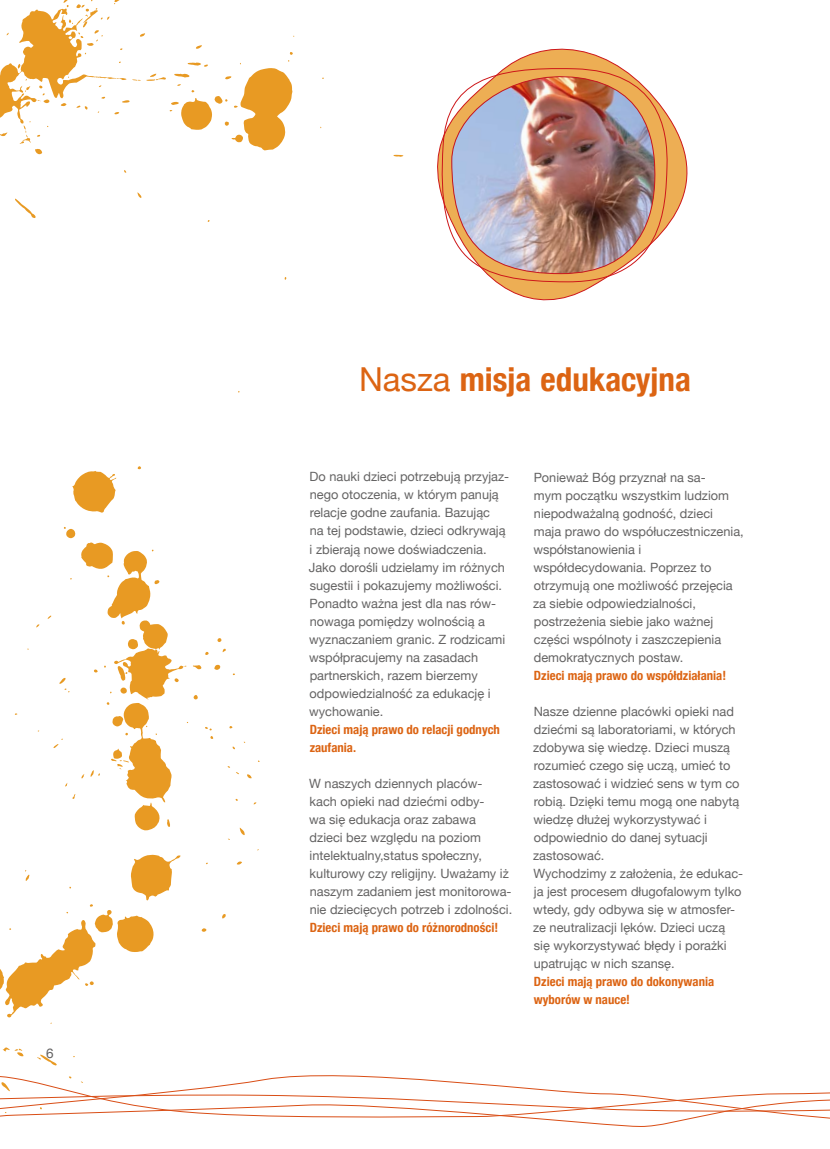
<style>
.page{position:relative;width:830px;height:1149px;background:#fff}
.page>*{position:absolute;margin:0;border:0;box-sizing:border-box;transform-origin:0 0}
.t1{font:700 condensed 33px "Helvetica Neue";color:#dc6413}
.t2{font:13.5px "Helvetica Neue";color:#646363}
.t3{font:12.75px/18px "Helvetica Neue";color:#646363}
.t4{font:700 condensed 12.75px/18px "Helvetica Neue";color:#dc6413}
.s1{font-weight:400;font-stretch:normal}
</style>
<div class="page">
<svg style="left:393px;top:155px;width:10px;height:2px"></svg>
<svg style="left:0;top:0;width:294px;height:222px"></svg>
<svg style="left:72px;top:471px;width:44px;height:41px"></svg>
<svg style="left:64px;top:527px;width:11px;height:11px"></svg>
<svg style="left:59px;top:678px;width:11px;height:14px"></svg>
<svg style="left:53px;top:738px;width:10px;height:10px"></svg>
<svg style="left:81px;top:542px;width:178px;height:297px"></svg>
<svg style="left:0;top:849px;width:829px;height:277px"></svg>
<svg style="left:496px;top:48px;width:192px;height:253px"></svg>
<svg style="left:437px;top:66px;width:231px;height:216px"></svg>
<img style="left:451px;top:68px;width:204px;height:206px">
<p class="t2" style="left:46px;top:1044px;width:9px">6</p>
<h1 class="t1" style="left:359px;top:359px;width:333px"><span class="s1">Nasza</span> misja edukacyjna</h1>
<p class="t3" style="left:308px;top:467px;width:202px">Do nauki dzieci potrzebują przyjaz&shy;nego otoczenia, w którym panują relacje godne zaufania. Bazując<br>na tej podstawie, dzieci odkrywają i zbierają nowe doświadczenia.<br>Jako dorośli udzielamy im różnych sugestii i pokazujemy możliwości.<br>Ponadto ważna jest dla nas rów&shy;nowaga pomiędzy wolnością a wyznaczaniem granic. Z rodzicami współpracujemy na zasadach partnerskich, razem bierzemy odpowiedzialność za edukację i wychowanie.</p>
<p class="t4" style="left:309px;top:719px;width:192px">Dzieci mają prawo do relacji godnych zaufania.</p>
<p class="t3" style="left:309px;top:773px;width:204px">W naszych dziennych placów&shy;kach opieki nad dziećmi odby-<br>wa się edukacja oraz zabawa<br>dzieci bez względu na poziom intelektualny,status społeczny, kulturowy czy religijny. Uważamy iż naszym zadaniem jest monitorowa&shy;nie dziecięcych potrzeb i zdolności.</p>
<p class="t4" style="left:309px;top:917px;width:190px">Dzieci mają prawo do różnorodności!</p>
<p class="t3" style="left:533px;top:467px;width:212px">Ponieważ Bóg przyznał na sa-<br>mym początku wszystkim ludziom niepodważalną godność, dzieci<br>maja prawo do współuczestniczenia, współstanowienia i współdecydowania. Poprzez to otrzymują one możliwość przejęcia za siebie odpowiedzialności, postrzeżenia siebie jako ważnej części wspólnoty i zaszczepienia demokratycznych postaw.</p>
<p class="t4" style="left:533px;top:665px;width:193px">Dzieci mają prawo do współdziałania!</p>
<p class="t3" style="left:533px;top:701px;width:211px">Nasze dzienne placówki opieki nad dziećmi są laboratoriami, w których zdobywa się wiedzę. Dzieci muszą rozumieć czego się uczą, umieć to zastosować i widzieć sens w tym co robią. Dzięki temu mogą one nabytą wiedzę dłużej wykorzystywać i odpowiednio do danej sytuacji zastosować.<br>Wychodzimy z założenia, że edukac&shy;ja jest procesem długofalowym tylko wtedy, gdy odbywa się w atmosfer&shy;ze neutralizacji lęków. Dzieci uczą się wykorzystywać błędy i porażki upatrując w nich szansę.</p>
<p class="t4" style="left:533px;top:971px;width:182px">Dzieci mają prawo do dokonywania wyborów w nauce!</p>
</div>
